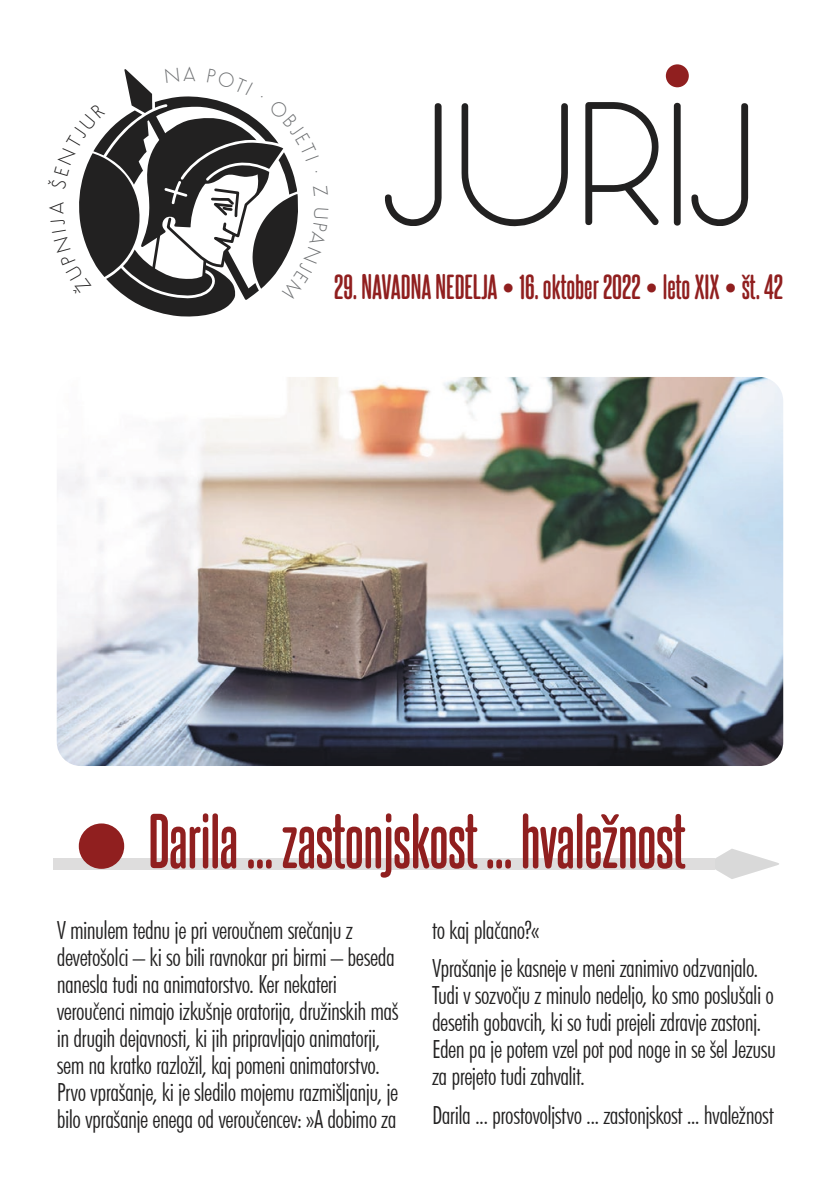
<style>
.page{position:relative;width:840px;height:1191px;background:#fff}
.page>*{position:absolute;margin:0;border:0;box-sizing:border-box;transform-origin:0 0}
.t1{font:180px "Occupied";color:#222121}
.t2{font:700 66px "Steelfish Rounded Rg";letter-spacing:-.01em;color:#901f1f}
.t3{font:700 30px "Steelfish Rounded Rg";color:#901f1f}
.t4{font:300 condensed 25px/27px "Futura BT";letter-spacing:-.02em;color:#222121}
</style>
<div class="page">
<div style="left:665px;top:64px;width:23px;height:23px;background:#901f1f;border-radius:50%"></div>
<svg style="left:421px;top:849px;width:357px;height:30px"></svg>
<div style="left:53px;top:858px;width:662px;height:11px;background:#dedddd"></div>
<div style="left:84px;top:828px;width:35px;height:36px;background:#901f1f;border-radius:50%"></div>
<div style="left:79px;top:823px;width:45px;height:46px;border:10px solid #901f1f;border-radius:50%"></div>
<img style="left:57px;top:377px;width:725px;height:389px">
<svg style="left:79px;top:69px;width:219px;height:248px"></svg>
<p class="t1" style="left:380px;top:81px;width:376px">JURIJ</p>
<p class="t3" style="left:334px;top:265px;width:450px">29. NAVADNA NEDELJA • 16. oktober 2022 • leto XIX • št. 42</p>
<p class="t2" style="left:148px;top:794px;width:538px">Darila ... zastonjskost ... hvaležnost</p>
<p class="t4" style="left:57px;top:916px;width:343px">V minulem tednu je pri veroučnem srečanju z devetošolci – ki so bili ravnokar pri birmi – beseda nanesla tudi na animatorstvo. Ker nekateri veroučenci nimajo izkušnje oratorija, družinskih maš in drugih dejavnosti, ki jih pripravljajo animatorji, sem na kratko razložil, kaj pomeni animatorstvo.<br>Prvo vprašanje, ki je sledilo mojemu razmišljanju, je bilo vprašanje enega od veroučencev: »A dobimo za</p>
<p class="t4" style="left:432px;top:916px;width:109px">to kaj plačano?«</p>
<p class="t4" style="left:432px;top:954px;width:345px">Vprašanje je kasneje v meni zanimivo odzvanjalo.<br>Tudi v sozvočju z minulo nedeljo, ko smo poslušali o desetih gobavcih, ki so tudi prejeli zdravje zastonj.<br>Eden pa je potem vzel pot pod noge in se šel Jezusu za prejeto tudi zahvalit.</p>
<p class="t4" style="left:432px;top:1101px;width:343px">Darila ... prostovoljstvo ... zastonjskost ... hvaležnost</p>
</div>
